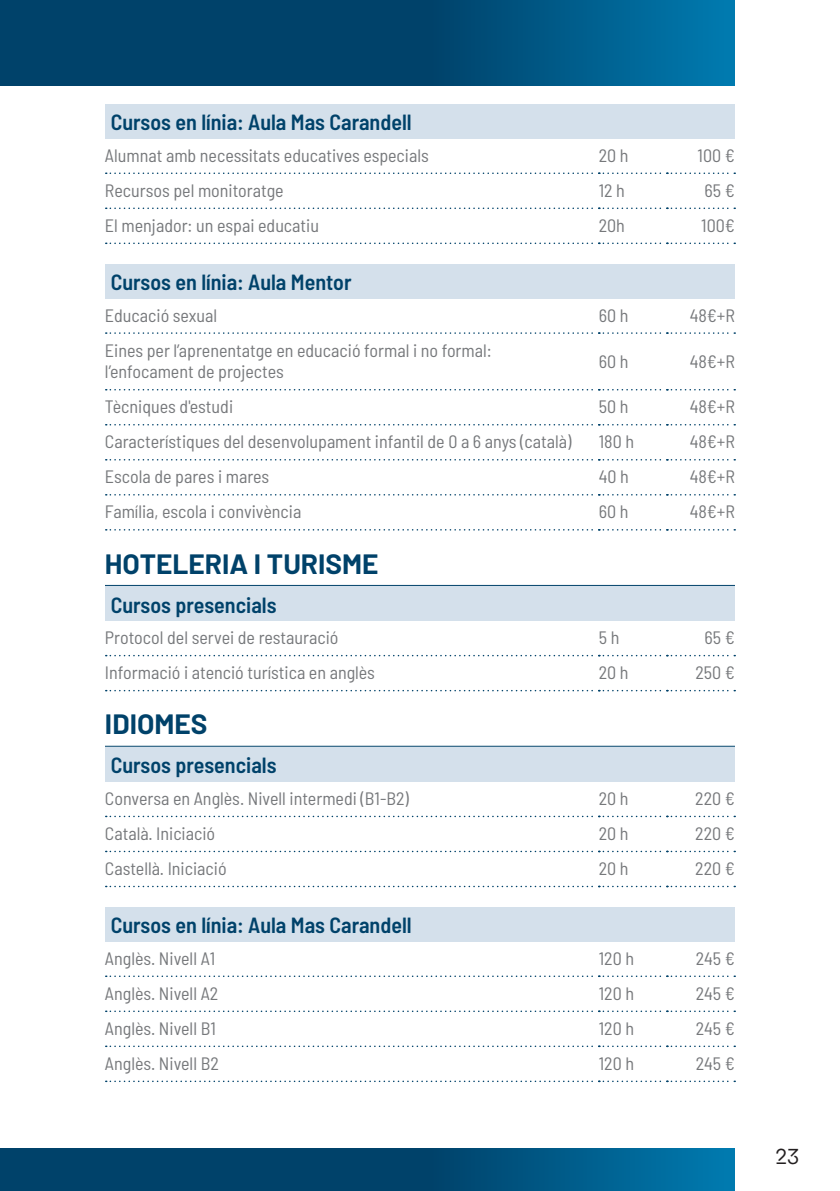
<style>
.page{position:relative;width:840px;height:1191px;background:#fff}
.page>*{position:absolute;margin:0;border:0;box-sizing:border-box;transform-origin:0 0}
.titol_cursos{font:700 28px "Barlow";color:#00426a}
.subtitol_cursos{font:600 semi-condensed 22px "Barlow";color:#00426a}
.t1{font:21px "Macan Stencil";color:#231f20}
.text_cursos{font:semi-condensed 18px/21.6px "Barlow";color:#76787b}
.Cela_final{font:semi-condensed 18px "Barlow";color:#76787b}
</style>
<div class="page">
<div style="left:0;top:0;width:734px;height:85px;background:#00426a"></div>
<div style="left:0;top:1148px;width:734px;height:43px;background:#00426a"></div>
<div style="left:105px;top:104px;width:629px;height:35px;background:#d4e0eb"></div>
<div style="left:105px;top:264px;width:629px;height:35px;background:#d4e0eb"></div>
<hr style="left:105px;top:585px;width:629px;height:1px;background:#00426a">
<div style="left:105px;top:586px;width:629px;height:35px;background:#d4e0eb"></div>
<hr style="left:105px;top:745px;width:629px;height:1px;background:#00426a">
<div style="left:105px;top:747px;width:629px;height:35px;background:#d4e0eb"></div>
<div style="left:105px;top:907px;width:629px;height:35px;background:#d4e0eb"></div>
<svg style="left:106px;top:172px;width:628px;height:2px"></svg>
<svg style="left:106px;top:207px;width:628px;height:2px"></svg>
<svg style="left:106px;top:242px;width:628px;height:2px"></svg>
<svg style="left:106px;top:332px;width:628px;height:2px"></svg>
<svg style="left:106px;top:389px;width:628px;height:1px"></svg>
<svg style="left:106px;top:424px;width:628px;height:1px"></svg>
<svg style="left:106px;top:459px;width:628px;height:1px"></svg>
<svg style="left:106px;top:494px;width:628px;height:1px"></svg>
<svg style="left:106px;top:529px;width:628px;height:1px"></svg>
<svg style="left:106px;top:655px;width:628px;height:1px"></svg>
<svg style="left:106px;top:690px;width:628px;height:1px"></svg>
<svg style="left:106px;top:815px;width:628px;height:2px"></svg>
<svg style="left:106px;top:850px;width:628px;height:2px"></svg>
<svg style="left:106px;top:885px;width:628px;height:2px"></svg>
<svg style="left:106px;top:975px;width:628px;height:2px"></svg>
<svg style="left:106px;top:1010px;width:628px;height:2px"></svg>
<svg style="left:106px;top:1045px;width:628px;height:2px"></svg>
<svg style="left:106px;top:1080px;width:628px;height:2px"></svg>
<div style="left:420px;top:0;width:314px;height:85px;background:linear-gradient(to right,#004068,#007bb0)"></div>
<div style="left:420px;top:1148px;width:314px;height:43px;background:linear-gradient(to right,#004068,#007bb0)"></div>
<p class="subtitol_cursos" style="left:111px;top:106px;width:302px">Cursos en línia: Aula Mas Carandell</p>
<p class="text_cursos" style="left:105px;top:144px;width:325px">Alumnat amb necessitats educatives especials</p>
<p class="text_cursos" style="left:598px;top:144px;width:31px">20 h</p>
<p class="Cela_final" style="left:697px;top:142px;width:39px">100 €</p>
<p class="text_cursos" style="left:105px;top:179px;width:180px">Recursos pel monitoratge</p>
<p class="text_cursos" style="left:598px;top:179px;width:28px">12 h</p>
<p class="Cela_final" style="left:704px;top:177px;width:32px">65 €</p>
<p class="text_cursos" style="left:105px;top:214px;width:215px">El menjador: un espai educatiu</p>
<p class="text_cursos" style="left:598px;top:214px;width:28px">20h</p>
<p class="Cela_final" style="left:700px;top:212px;width:35px">100€</p>
<p class="subtitol_cursos" style="left:111px;top:266px;width:242px">Cursos en línia: Aula Mentor</p>
<p class="text_cursos" style="left:105px;top:303px;width:114px">Educació sexual</p>
<p class="text_cursos" style="left:598px;top:303px;width:31px">60 h</p>
<p class="Cela_final" style="left:689px;top:302px;width:47px">48€+R</p>
<p class="text_cursos" style="left:105px;top:338px;width:388px">Eines per l’aprenentatge en educació formal i no formal: l’enfocament de projectes</p>
<p class="text_cursos" style="left:598px;top:349px;width:31px">60 h</p>
<p class="Cela_final" style="left:689px;top:348px;width:47px">48€+R</p>
<p class="text_cursos" style="left:105px;top:395px;width:130px">Tècniques d'estudi</p>
<p class="text_cursos" style="left:598px;top:395px;width:31px">50 h</p>
<p class="Cela_final" style="left:689px;top:394px;width:47px">48€+R</p>
<p class="text_cursos" style="left:105px;top:430px;width:468px">Característiques del desenvolupament infantil de 0 a 6 anys (català)</p>
<p class="text_cursos" style="left:598px;top:430px;width:37px">180 h</p>
<p class="Cela_final" style="left:689px;top:429px;width:47px">48€+R</p>
<p class="text_cursos" style="left:105px;top:465px;width:166px">Escola de pares i mares</p>
<p class="text_cursos" style="left:598px;top:465px;width:32px">40 h</p>
<p class="Cela_final" style="left:689px;top:464px;width:47px">48€+R</p>
<p class="text_cursos" style="left:105px;top:500px;width:198px">Família, escola i convivència</p>
<p class="text_cursos" style="left:598px;top:500px;width:31px">60 h</p>
<p class="Cela_final" style="left:689px;top:499px;width:47px">48€+R</p>
<p class="titol_cursos" style="left:105px;top:543px;width:275px">HOTELERIA I TURISME</p>
<p class="subtitol_cursos" style="left:111px;top:589px;width:167px">Cursos presencials</p>
<p class="text_cursos" style="left:105px;top:626px;width:235px">Protocol del servei de restauració</p>
<p class="text_cursos" style="left:598px;top:626px;width:22px">5 h</p>
<p class="Cela_final" style="left:704px;top:625px;width:32px">65 €</p>
<p class="text_cursos" style="left:105px;top:661px;width:271px">Informació i atenció turística en anglès</p>
<p class="text_cursos" style="left:598px;top:661px;width:31px">20 h</p>
<p class="Cela_final" style="left:695px;top:660px;width:41px">250 €</p>
<p class="titol_cursos" style="left:105px;top:703px;width:104px">IDIOMES</p>
<p class="subtitol_cursos" style="left:111px;top:749px;width:167px">Cursos presencials</p>
<p class="text_cursos" style="left:105px;top:786px;width:305px">Conversa en Anglès. Nivell intermedi (B1-B2)</p>
<p class="text_cursos" style="left:598px;top:786px;width:31px">20 h</p>
<p class="Cela_final" style="left:695px;top:785px;width:41px">220 €</p>
<p class="text_cursos" style="left:105px;top:821px;width:112px">Català. Iniciació</p>
<p class="text_cursos" style="left:598px;top:821px;width:31px">20 h</p>
<p class="Cela_final" style="left:695px;top:820px;width:41px">220 €</p>
<p class="text_cursos" style="left:105px;top:856px;width:123px">Castellà. Iniciació</p>
<p class="text_cursos" style="left:598px;top:856px;width:31px">20 h</p>
<p class="Cela_final" style="left:695px;top:855px;width:41px">220 €</p>
<p class="subtitol_cursos" style="left:111px;top:909px;width:302px">Cursos en línia: Aula Mas Carandell</p>
<p class="text_cursos" style="left:105px;top:946px;width:112px">Anglès. Nivell A1</p>
<p class="text_cursos" style="left:598px;top:946px;width:37px">120 h</p>
<p class="Cela_final" style="left:695px;top:945px;width:41px">245 €</p>
<p class="text_cursos" style="left:105px;top:981px;width:115px">Anglès. Nivell A2</p>
<p class="text_cursos" style="left:598px;top:981px;width:37px">120 h</p>
<p class="Cela_final" style="left:695px;top:980px;width:41px">245 €</p>
<p class="text_cursos" style="left:105px;top:1016px;width:112px">Anglès. Nivell B1</p>
<p class="text_cursos" style="left:598px;top:1016px;width:37px">120 h</p>
<p class="Cela_final" style="left:695px;top:1015px;width:41px">245 €</p>
<p class="text_cursos" style="left:105px;top:1051px;width:115px">Anglès. Nivell B2</p>
<p class="text_cursos" style="left:598px;top:1051px;width:37px">120 h</p>
<p class="Cela_final" style="left:695px;top:1050px;width:41px">245 €</p>
<p class="t1" style="left:775px;top:1144px;width:25px">23</p>
</div>
